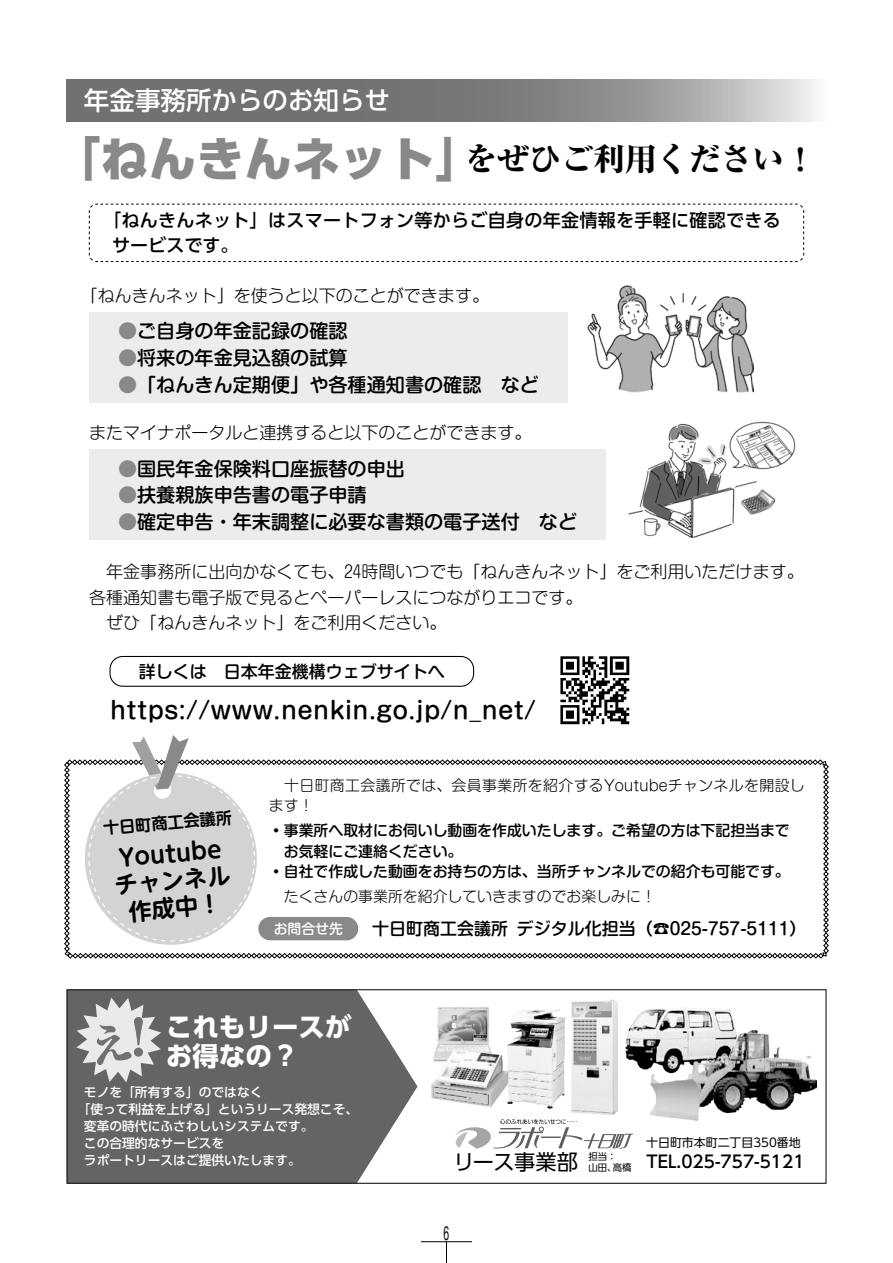
<style>
.page{position:relative;width:893px;height:1263px;background:#fff}
.page>*{position:absolute;margin:0;border:0;box-sizing:border-box;transform-origin:0 0}
.t1{font:800 expanded 51px "Ryumin Pro";color:#727171}
.t2{font:800 47.85px "UD Shin Go Pr 6";color:#898989}
.t3{font:800 31.95px "Ryumin Pro";color:#000}
.t4{font:700 26.55px "UD Shin Go Pr 6";color:#fff}
.t5{font:500 25.5px "UD Shin Go Pr 6";color:#fff}
.t6{font:500 23.4px "Shin M Go Pro";letter-spacing:.025em;color:#000}
.t7{font:700 23.25px/27.3px "UD Shin M Go Pr 6 De";color:#000;text-align:center}
.t8{font:21.3px "UD Shin Go Pr 6";letter-spacing:-.015em;color:#000}
.t9{font:500 19.2px "Shin M Go Pro";color:#000}
.t10{font:500 18px/25.5px "UD Shin Go Pr 6";letter-spacing:.015em;color:#000}
.t11{font:300 16.95px/25.5px "Shin M Go Pro";color:#000}
.t12{font:500 16.95px "Shin M Go Pro";color:#000}
.t13{font:500 16.95px "UD Shin Go Pr 6";color:#000}
.t14{font:16.95px "Shin M Go Pro";color:#000;scale:.55 1}
.t15{font:700 16.2px "UD Shin M Go Pr 6 De";color:#000}
.t16{font:500 14.85px/20.2px "Shin M Go Pro";color:#000}
.t17{font:300 14.85px/20.2px "Shin M Go Pro";letter-spacing:.025em;color:#000}
.t18{font:300 14.85px "Shin M Go Pro";color:#000}
.t19{font:500 13.8px "Shin M Go Pro";color:#fff}
.t20{font:500 12.75px "UD Shin Go Pr 6";color:#fff}
.t21{font:11.85px "UD Shin Go Pr 6";color:#000}
.t22{font:9.3px "UD Shin Go Pr 6";color:#000}
.s1{color:#898989}
</style>
<div class="page">
<svg style="left:446px;top:1242px;width:1px;height:21px"></svg>
<hr style="left:421px;top:1241px;width:51px;height:1px;background:#000">
<div style="left:89px;top:313px;width:479px;height:90px;background:#ebecec"></div>
<div style="left:89px;top:450px;width:517px;height:90px;background:#ebecec"></div>
<svg style="left:69px;top:991px;width:348px;height:191px;fill:#656464"></svg>
<img style="left:625px;top:1008px;width:106px;height:62px">
<svg style="left:455px;top:1119px;width:178px;height:30px"></svg>
<img style="left:507px;top:1009px;width:59px;height:100px">
<img style="left:436px;top:1007px;width:54px;height:41px">
<img style="left:571px;top:999px;width:47px;height:115px">
<img style="left:649px;top:1012px;width:167px;height:109px">
<img style="left:431px;top:1048px;width:81px;height:61px">
<div style="left:67px;top:989px;width:759px;height:195px;border:1px solid #000"></div>
<svg style="left:67px;top:80px;width:748px;height:41px"></svg>
<svg style="left:89px;top:203px;width:715px;height:59px"></svg>
<img style="left:560px;top:656px;width:70px;height:69px">
<img style="left:588px;top:286px;width:166px;height:106px">
<img style="left:628px;top:421px;width:168px;height:118px">
<div style="left:109px;top:656px;width:365px;height:31px;border:1px solid #000;border-radius:13px"></div>
<svg style="left:64px;top:735px;width:765px;height:223px"></svg>
<div style="left:258px;top:917px;width:100px;height:23px;background:#898989;border-radius:12px"></div>
<svg style="left:76px;top:997px;width:85px;height:85px"></svg>
<h3 class="t5" style="left:84px;top:80px;width:308px">年金事務所からのお知らせ</h3>
<h2 class="t2" style="left:53px;top:120px;width:432px">「ねんきんネット」</h2>
<p class="t10" style="left:112px;top:207px;width:670px;text-indent:-9px">「ねんきんネット」はスマートフォン等からご自身の年金情報を手軽に確認できるサービスです。</p>
<p class="t11" style="left:81px;top:281px;width:410px">「ねんきんネット」を使うと以下のことができます。</p>
<h3 class="t3" style="left:465px;top:134px;width:352px">をぜひご利用ください!</h3>
<p class="t9" style="left:118px;top:316px;width:231px"><span class="s1">●</span>ご自身の年金記録の確認</p>
<p class="t9" style="left:118px;top:342px;width:231px"><span class="s1">●</span>将来の年金見込額の試算</p>
<p class="t9" style="left:118px;top:369px;width:422px"><span class="s1">●</span>「ねんきん定期便」や各種通知書の確認　など</p>
<p class="t11" style="left:89px;top:418px;width:444px">またマイナポータルと連携すると以下のことができます。</p>
<p class="t9" style="left:118px;top:453px;width:289px"><span class="s1">●</span>国民年金保険料口座振替の申出</p>
<p class="t9" style="left:118px;top:479px;width:250px"><span class="s1">●</span>扶養親族申告書の電子申請</p>
<p class="t9" style="left:118px;top:506px;width:461px"><span class="s1">●</span>確定申告・年末調整に必要な書類の電子送付　など</p>
<p class="t11" style="left:89px;top:557px;width:716px">　年金事務所に出向かなくても、24時間いつでも「ねんきんネット」をご利用いただけます。各種通知書も電子版で見るとペーパーレスにつながりエコです。<br>　ぜひ「ねんきんネット」をご利用ください。</p>
<p class="t12" style="left:139px;top:658px;width:308px">詳しくは　日本年金機構ウェブサイトへ</p>
<h3 class="t6" style="left:110px;top:691px;width:427px">https://www.nenkin.go.jp n/ _net/</h3>
<p class="t15" style="left:102px;top:814px;width:131px;rotate:-5deg">十日町商工会議所</p>
<h3 class="t7" style="left:111px;top:843px;width:118px;rotate:-5deg">Youtubeチャンネル作成中!</h3>
<p class="t17" style="left:269px;top:773px;width:537px">　十日町商工会議所では、会員事業所を紹介するYoutubeチャンネルを開設します!</p>
<p class="t16" style="left:269px;top:819px;width:522px">・事業所へ取材にお伺いし動画を作成いたします。ご希望の方は下記担当まで　お気軽にご連絡ください。<br>・自社で作成した動画をお持ちの方は、当所チャンネルでの紹介も可能です。</p>
<p class="t18" style="left:269px;top:885px;width:388px">　たくさんの事業所を紹介していきますのでお楽しみに!</p>
<p class="t12" style="left:517px;top:915px;width:291px">デジタル化担当)︎025-757-5111(</p>
<p class="t12" style="left:372px;top:915px;width:138px">十日町商工会議所</p>
<p class="t19" style="left:274px;top:917px;width:71px">お問合せ先</p>
<p class="t12" style="left:653px;top:915px;width:19px">☎</p>
<h3 class="t4" style="left:166px;top:1006px;width:187px">これもリースが</h3>
<h1 class="t1" style="left:113px;top:996px;width:53px">！</h1>
<h3 class="t4" style="left:166px;top:1034px;width:134px">お得なの?</h3>
<p class="t20" style="left:84px;top:1081px;width:180px">モノを「所有する」のではなく</p>
<p class="t20" style="left:78px;top:1098px;width:282px">「使って利益を上げる」というリース発想こそ、</p>
<p class="t20" style="left:84px;top:1115px;width:231px">変革の時代にふさわしいシステムです。</p>
<p class="t20" style="left:84px;top:1132px;width:142px">この合理的なサービスを</p>
<p class="t20" style="left:84px;top:1149px;width:218px">ラポートリースはご提供いたします。</p>
<p class="t21" style="left:646px;top:1133px;width:156px">十日町市本町二丁目350番地</p>
<p class="t8" style="left:453px;top:1145px;width:126px">リース事業部</p>
<p class="t22" style="left:613px;top:1160px;width:20px">高橋</p>
<p class="t22" style="left:588px;top:1149px;width:30px">担当：</p>
<p class="t13" style="left:647px;top:1148px;width:160px">TEL.025-757-5121</p>
<p class="t22" style="left:588px;top:1160px;width:30px">山田、</p>
<p class="t14" style="left:444px;top:1219px;width:12px">6</p>
</div>
